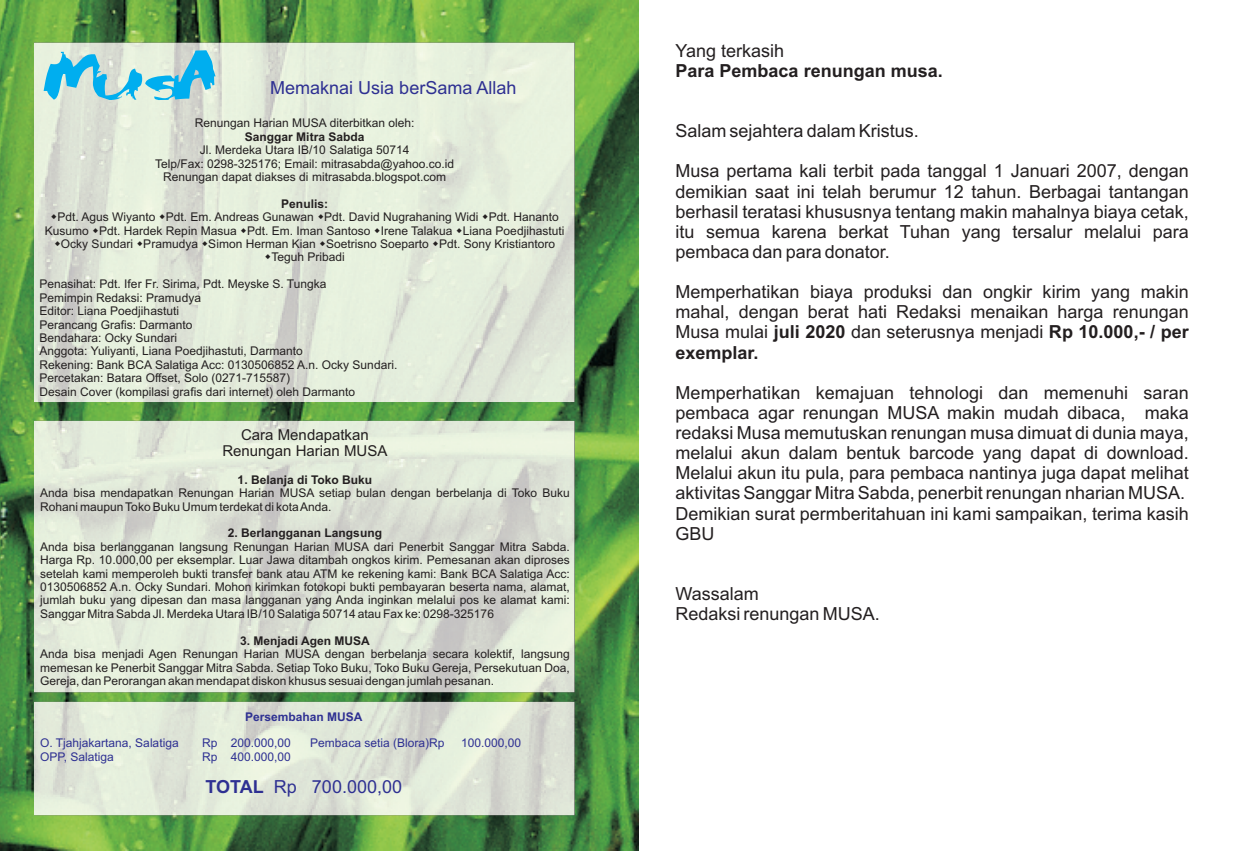
<style>
.page{position:relative;width:1234px;height:851px;background:#fff}
.page>*{position:absolute;margin:0;border:0;box-sizing:border-box;transform-origin:0 0}
.t1{font:43.2px "Baloney";color:#00aeef;scale:1.75 1}
.t2{font:18px/20.1px "Arial";color:#231f20;text-align:justify}
.t3{font:18px "Arial";color:#2e3092}
.t4{font:700 18px "Arial";color:#231f20}
.t5{font:15px/16.8px "Arial";color:#231f20;text-align:center}
.t6{font:12px/13.4px "Arial";color:#231f20;text-align:center}
.t7{font:12px "Arial";color:#2e3092}
.t8{font:700 12px "Arial";color:#231f20}
.t9{font:700 12px "Arial";color:#2e3092}
.s1{font-size:73.5px}
.s2{font-size:65.55px}
.s3{font-weight:700}
</style>
<div class="page">
<img style="left:0;top:0;width:638px;height:850px">
<img style="left:34px;top:701px;width:540px;height:114px">
<img style="left:34px;top:420px;width:540px;height:272px">
<img style="left:34px;top:42px;width:540px;height:360px">
<svg style="left:51px;top:214px;width:5px;height:5px"></svg>
<svg style="left:160px;top:214px;width:5px;height:5px"></svg>
<svg style="left:318px;top:214px;width:5px;height:5px"></svg>
<svg style="left:482px;top:214px;width:5px;height:5px"></svg>
<svg style="left:55px;top:241px;width:5px;height:5px"></svg>
<svg style="left:93px;top:228px;width:5px;height:5px"></svg>
<svg style="left:241px;top:228px;width:5px;height:5px"></svg>
<svg style="left:375px;top:228px;width:4px;height:5px"></svg>
<svg style="left:457px;top:228px;width:5px;height:5px"></svg>
<svg style="left:137px;top:241px;width:5px;height:5px"></svg>
<svg style="left:202px;top:241px;width:5px;height:5px"></svg>
<svg style="left:265px;top:255px;width:5px;height:4px"></svg>
<svg style="left:320px;top:241px;width:5px;height:5px"></svg>
<svg style="left:433px;top:241px;width:5px;height:5px"></svg>
<h1 class="t1" style="left:44px;top:60px;width:101px"><span class="s1">M</span>US<span class="s2">A</span></h1>
<h2 class="t3" style="left:270px;top:81px;width:248px">Memaknai Usia berSama Allah</h2>
<p class="t6" style="left:195px;top:118px;width:221px">Renungan Harian MUSA diterbitkan oleh:</p>
<p class="t8" style="left:245px;top:132px;width:121px">Sanggar Mitra Sabda</p>
<p class="t6" style="left:155px;top:144px;width:300px">Jl. Merdeka Utara IB/10 Salatiga 50714<br>Telp/Fax: 0298-325176; Email: mitrasabda@yahoo.co.id<br>Renungan dapat diakses di mitrasabda.blogspot.com</p>
<p class="t8" style="left:281px;top:199px;width:48px">Penulis:</p>
<p class="t6" style="left:45px;top:211px;width:521px">Pdt. Agus Wiyanto Pdt. Em. Andreas Gunawan Pdt. David Nugrahaning Widi Pdt. Hananto Kusumo Pdt. Hardek Repin Masua Pdt. Em. Iman Santoso Irene Talakua Liana Poedjihastuti Ocky Sundari Pramudya Simon Herman Kian Soetrisno Soeparto Pdt. Sony Kristiantoro Teguh Pribadi</p>
<p class="t6" style="left:40px;top:278px;width:359px;text-align:left">Penasihat: Pdt. Ifer Fr. Sirima, Pdt. Meyske S. Tungka<br>Pemimpin Redaksi: Pramudya<br>Editor: Liana Poedjihastuti<br>Perancang Grafis: Darmanto<br>Bendahara: Ocky Sundari<br>Anggota: Yuliyanti, Liana Poedjihastuti, Darmanto<br>Rekening: Bank BCA Salatiga Acc: 0130506852 A.n. Ocky Sundari.<br>Percetakan: Batara Offset, Solo (0271-715587)<br>Desain Cover (kompilasi grafis dari internet) oleh Darmanto</p>
<p class="t5" style="left:222px;top:427px;width:167px">Cara Mendapatkan<br>Renungan Harian MUSA</p>
<p class="t8" style="left:237px;top:475px;width:136px">1. Belanja di Toko Buku</p>
<p class="t6" style="left:40px;top:487px;width:531px;text-align:left">Anda bisa mendapatkan Renungan Harian MUSA setiap bulan dengan berbelanja di Toko Buku<br>Rohani maupun Toko Buku Umum terdekat di kota Anda.</p>
<p class="t8" style="left:228px;top:528px;width:156px">2. Berlangganan Langsung</p>
<p class="t6" style="left:40px;top:541px;width:531px;text-align:justify">Anda bisa berlangganan langsung Renungan Harian MUSA dari Penerbit Sanggar Mitra Sabda.<br>Harga Rp. 10.000,00 per eksemplar. Luar Jawa ditambah ongkos kirim. Pemesanan akan diproses setelah kami memperoleh bukti transfer bank atau ATM ke rekening kami: Bank BCA Salatiga Acc:<br>0130506852 A.n. Ocky Sundari. Mohon kirimkan fotokopi bukti pembayaran beserta nama, alamat, jumlah buku yang dipesan dan masa langganan yang Anda inginkan melalui pos ke alamat kami:<br>Sanggar Mitra Sabda Jl. Merdeka Utara IB/10 Salatiga 50714 atau Fax ke: 0298-325176</p>
<p class="t8" style="left:240px;top:636px;width:131px">3. Menjadi Agen MUSA</p>
<p class="t6" style="left:40px;top:648px;width:531px;text-align:justify">Anda bisa menjadi Agen Renungan Harian MUSA dengan berbelanja secara kolektif, langsung memesan ke Penerbit Sanggar Mitra Sabda. Setiap Toko Buku, Toko Buku Gereja, Persekutuan Doa, Gereja, dan Perorangan akan mendapat diskon khusus sesuai dengan jumlah pesanan.</p>
<p class="t9" style="left:245px;top:712px;width:119px">Persembahan MUSA</p>
<p class="t7" style="left:40px;top:738px;width:140px">O. Tjahjakartana, Salatiga</p>
<p class="t7" style="left:202px;top:738px;width:90px">Rp 200.000,00</p>
<p class="t7" style="left:310px;top:738px;width:136px">Pembaca setia (Blora)Rp</p>
<p class="t7" style="left:461px;top:738px;width:62px">100.000,00</p>
<p class="t7" style="left:40px;top:752px;width:75px">OPP, Salatiga</p>
<p class="t7" style="left:202px;top:752px;width:90px">Rp 400.000,00</p>
<h2 class="t3" style="left:205px;top:780px;width:198px"><span class="s3">TOTAL</span> Rp 700.000,00</h2>
<h2 class="t2" style="left:675px;top:42px;width:110px">Yang terkasih</h2>
<h2 class="t4" style="left:675px;top:64px;width:269px">Para Pembaca renungan musa.</h2>
<h2 class="t2" style="left:675px;top:123px;width:245px">Salam sejahtera dalam Kristus.</h2>
<p class="t2" style="left:675px;top:163px;width:514px">Musa pertama kali terbit pada tanggal 1 Januari 2007, dengan demikian saat ini telah berumur 12 tahun. Berbagai tantangan berhasil teratasi khususnya tentang makin mahalnya biaya cetak, itu semua karena berkat Tuhan yang tersalur melalui para pembaca dan para donator.</p>
<h2 class="t2" style="left:675px;top:283px;width:514px">Memperhatikan biaya produksi dan ongkir kirim yang makin mahal, dengan berat hati Redaksi menaikan harga renungan Musa mulai <span class="s3">juli 2020</span> dan seterusnya menjadi <span class="s3">Rp 10.000,- / per exemplar.</span></h2>
<p class="t2" style="left:675px;top:384px;width:515px;text-align:left">Memperhatikan kemajuan tehnologi dan memenuhi saran pembaca agar renungan MUSA makin mudah dibaca, maka redaksi Musa memutuskan renungan musa dimuat di dunia maya, melalui akun dalam bentuk barcode yang dapat di download.<br>Melalui akun itu pula, para pembaca nantinya juga dapat melihat aktivitas Sanggar Mitra Sabda, penerbit renungan nharian MUSA.<br>Demikian surat permberitahuan ini kami sampaikan, terima kasih GBU</p>
<h2 class="t2" style="left:675px;top:585px;width:206px">Wassalam<br>Redaksi renungan MUSA.</h2>
</div>
